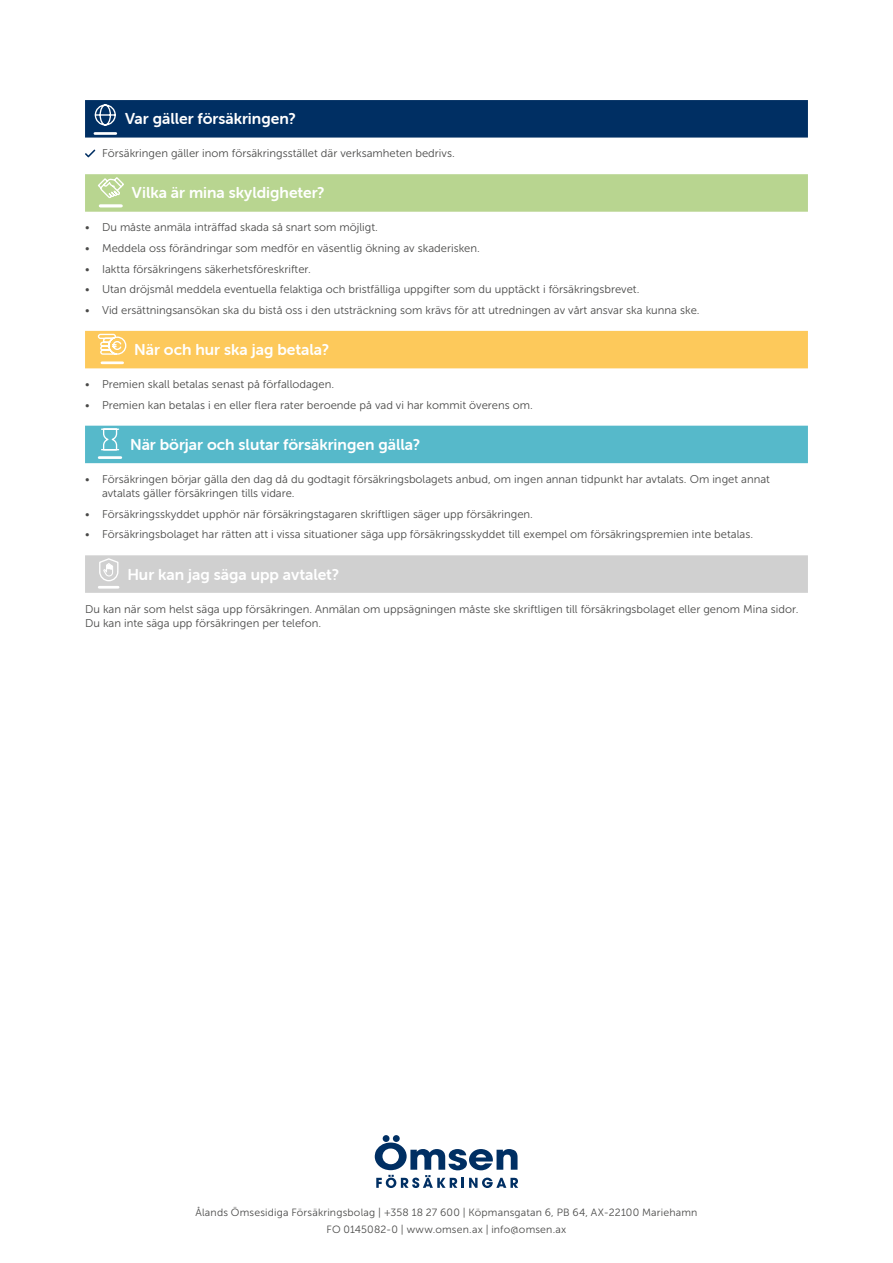
<style>
.page{position:relative;width:893px;height:1263px;background:#fff}
.page>*{position:absolute;margin:0;border:0;box-sizing:border-box;transform-origin:0 0}
.A__Blå_2_Försäkringen_gäller{font:15.75px "Museo Sans Rounded 700";color:#fff}
.A__Grön_2__Skyldigheter{font:15.75px "Museo Sans Rounded 700";color:#fff}
.A__Grå__Säga_upp_försäkringen{font:15.75px "Museo Sans Rounded 700";color:#fff}
.A__Blå_1__Var{font:15.75px "Museo Sans Rounded 700";color:#fff}
.A__Gul__Betalning{font:15.75px "Museo Sans Rounded 700";color:#fff}
.Bröd_uppräkning{font:11.25px/14.2px "Museo Sans 300";color:#4a4a49}
.brödtext{font:11.25px/14.2px "Museo Sans 300";color:#4a4a49}
.brödtext-2{font:10.5px "Museo Sans 300";letter-spacing:.015em;color:#4a4a49}
</style>
<div class="page">
<div style="left:85px;top:100px;width:723px;height:38px;background:#002f63"></div>
<div style="left:85px;top:174px;width:723px;height:38px;background:#b8d590"></div>
<div style="left:85px;top:331px;width:723px;height:37px;background:#fdc95b"></div>
<div style="left:85px;top:426px;width:723px;height:37px;background:#56b9ca"></div>
<div style="left:85px;top:555px;width:723px;height:38px;background:#d0d0d0"></div>
<hr style="left:95px;top:132px;width:21px;height:3px;background:#fff">
<svg style="left:94px;top:104px;width:22px;height:22px"></svg>
<svg style="left:85px;top:150px;width:10px;height:7px"></svg>
<hr style="left:100px;top:204px;width:21px;height:3px;background:#fff">
<svg style="left:98px;top:177px;width:26px;height:21px"></svg>
<hr style="left:102px;top:361px;width:21px;height:3px;background:#fff">
<svg style="left:97px;top:333px;width:30px;height:22px"></svg>
<hr style="left:99px;top:456px;width:22px;height:3px;background:#fff">
<svg style="left:101px;top:428px;width:19px;height:23px"></svg>
<hr style="left:99px;top:586px;width:19px;height:3px;background:#fff">
<svg style="left:99px;top:558px;width:20px;height:24px"></svg>
<div style="left:383px;top:1135px;width:6px;height:7px;background:#002f63;border-radius:50%"></div>
<div style="left:393px;top:1135px;width:7px;height:7px;background:#002f63;border-radius:50%"></div>
<svg style="left:375px;top:1142px;width:143px;height:46px"></svg>
<h2 class="A__Blå_1__Var" style="left:125px;top:110px;width:172px">Var gäller försäkringen?</h2>
<p class="Bröd_uppräkning" style="left:102px;top:146px;width:354px">Försäkringen gäller inom försäkringsstället där verksamheten bedrivs.</p>
<h2 class="A__Grön_2__Skyldigheter" style="left:132px;top:184px;width:194px">Vilka är mina skyldigheter?</h2>
<p class="Bröd_uppräkning" style="left:85px;top:221px;width:294px">• Du måste anmäla inträffad skada så snart som möjligt.</p>
<p class="Bröd_uppräkning" style="left:85px;top:241px;width:396px">• Meddela oss förändringar som medför en väsentlig ökning av skaderisken.</p>
<p class="Bröd_uppräkning" style="left:85px;top:262px;width:227px">• Iaktta försäkringens säkerhetsföreskrifter.</p>
<p class="Bröd_uppräkning" style="left:85px;top:282px;width:556px">• Utan dröjsmål meddela eventuella felaktiga och bristfälliga uppgifter som du upptäckt i försäkringsbrevet.</p>
<p class="Bröd_uppräkning" style="left:85px;top:303px;width:616px">• Vid ersättningsansökan ska du bistå oss i den utsträckning som krävs för att utredningen av vårt ansvar ska kunna ske.</p>
<h2 class="A__Gul__Betalning" style="left:134px;top:341px;width:196px">När och hur ska jag betala?</h2>
<p class="Bröd_uppräkning" style="left:85px;top:377px;width:251px">• Premien skall betalas senast på förfallodagen.</p>
<p class="Bröd_uppräkning" style="left:85px;top:398px;width:449px">• Premien kan betalas i en eller flera rater beroende på vad vi har kommit överens om.</p>
<h2 class="A__Blå_2_Försäkringen_gäller" style="left:130px;top:436px;width:292px">När börjar och slutar försäkringen gälla?</h2>
<p class="Bröd_uppräkning" style="left:102px;top:472px;width:669px;text-indent:-17px">• Försäkringen börjar gälla den dag då du godtagit försäkringsbolagets anbud, om ingen annan tidpunkt har avtalats. Om inget annat avtalats gäller försäkringen tills vidare.</p>
<p class="Bröd_uppräkning" style="left:85px;top:507px;width:449px">• Försäkringsskyddet upphör när försäkringstagaren skriftligen säger upp försäkringen.</p>
<p class="Bröd_uppräkning" style="left:85px;top:527px;width:670px">• Försäkringsbolaget har rätten att i vissa situationer säga upp försäkringsskyddet till exempel om försäkringspremien inte betalas.</p>
<h2 class="A__Grå__Säga_upp_försäkringen" style="left:127px;top:565px;width:213px">Hur kan jag säga upp avtalet?</h2>
<p class="brödtext" style="left:85px;top:602px;width:715px">Du kan när som helst säga upp försäkringen. Anmälan om uppsägningen måste ske skriftligen till försäkringsbolaget eller genom Mina sidor.<br>Du kan inte säga upp försäkringen per telefon.</p>
<p class="brödtext-2" style="left:195px;top:1207px;width:504px">Ålands Ömsesidiga Försäkringsbolag | +358 18 27 600 | Köpmansgatan 6, PB 64, AX-22100 Mariehamn</p>
<p class="brödtext-2" style="left:327px;top:1223px;width:241px">FO 0145082-0 | www.omsen.ax | info@omsen.ax</p>
</div>
